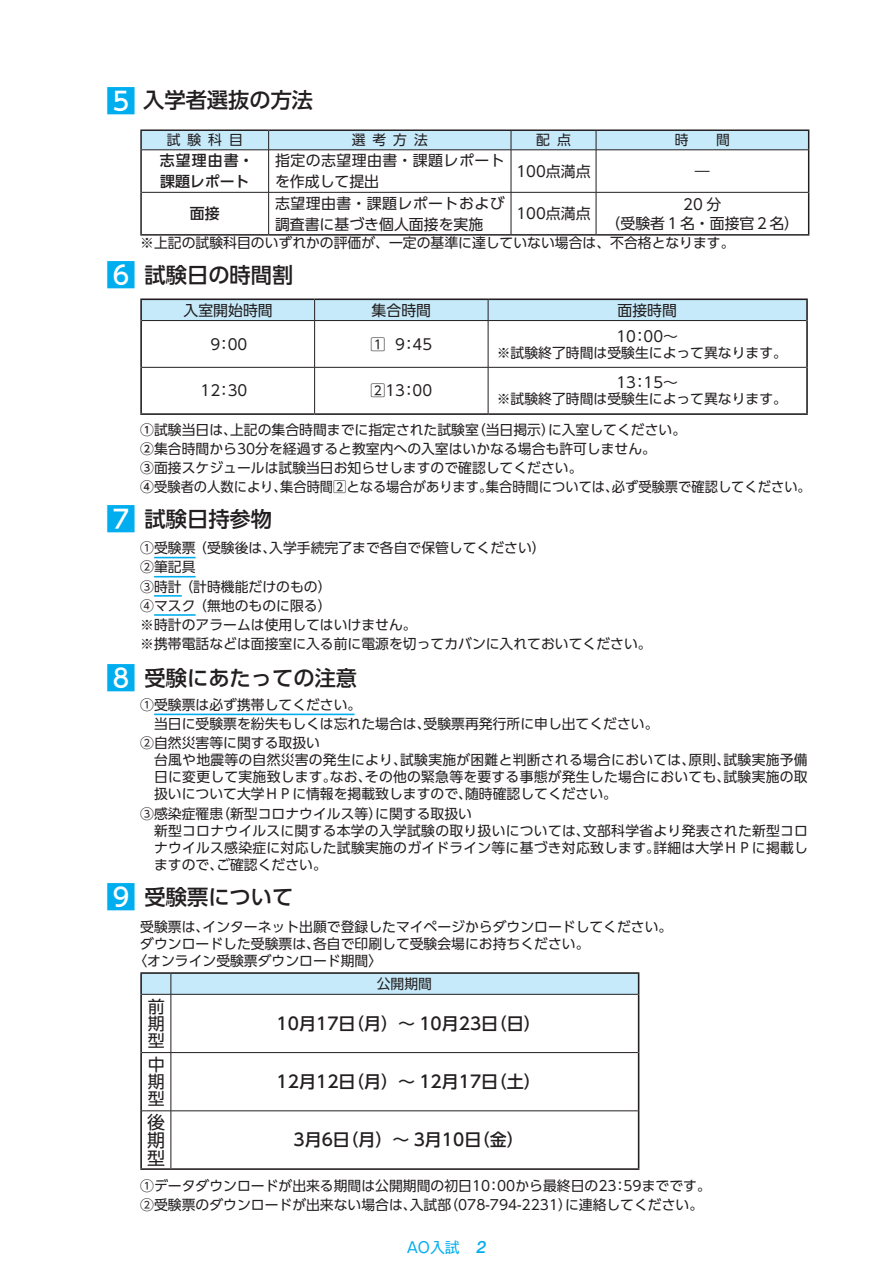
<style>
.page{position:relative;width:893px;height:1263px;background:#fff}
.page>*{position:absolute;margin:0;border:0;box-sizing:border-box;transform-origin:0 0}
.t1{font:500 21.3px "UD Shin Go Pro";color:#231f20}
.t2{font:18px/18px "UD Shin Go Pro";color:#231f20;text-align:justify}
.t3{font:500 16.95px "UD Shin Go Pro";color:#231f20}
.t4{font:16.95px/17px "UD Shin Go Pro";color:#231f20;text-align:justify}
.t5{font:14.85px/21.3px "UD Shin Go Pro";color:#231f20}
.t6{font:14.85px/21.3px "UD Shin Go Pro";letter-spacing:.035em;color:#231f20}
.t7{font:500 14.85px/21.3px "UD Shin Go Pro";color:#231f20}
.t8{font:14.85px "Gothic MB101 Pro";color:#00aeef}
.t9{font:13.8px/19.2px "UD Shin Go Pro";color:#231f20}
.t10{font:13.8px/17px "UD Shin Go Pro";letter-spacing:.02em;color:#231f20}
.s1{font-size:29.7px;color:#00aeef}
.s2{font-weight:500}
.s3{font-family:"Helvetica Neue LT Std";font-weight:500;font-style:italic;font-size:16.95px}
</style>
<div class="page">
<div style="left:142px;top:300px;width:664px;height:20px;background:#c6eafa"></div>
<hr style="left:314px;top:321px;width:1px;height:46px;background:#231f20">
<hr style="left:488px;top:321px;width:1px;height:46px;background:#231f20">
<hr style="left:314px;top:367px;width:1px;height:46px;background:#231f20">
<hr style="left:488px;top:367px;width:1px;height:46px;background:#231f20">
<hr style="left:140px;top:298px;width:175px;height:2px;background:#231f20">
<hr style="left:140px;top:300px;width:2px;height:21px;background:#231f20">
<hr style="left:315px;top:298px;width:173px;height:2px;background:#231f20">
<hr style="left:488px;top:298px;width:320px;height:2px;background:#231f20">
<hr style="left:140px;top:321px;width:2px;height:46px;background:#231f20">
<hr style="left:140px;top:367px;width:2px;height:46px;background:#231f20">
<hr style="left:140px;top:413px;width:175px;height:2px;background:#231f20">
<hr style="left:315px;top:413px;width:173px;height:2px;background:#231f20">
<hr style="left:488px;top:413px;width:320px;height:2px;background:#231f20">
<hr style="left:142px;top:320px;width:173px;height:1px;background:#231f20">
<hr style="left:315px;top:320px;width:173px;height:1px;background:#231f20">
<hr style="left:488px;top:320px;width:318px;height:1px;background:#231f20">
<hr style="left:806px;top:300px;width:2px;height:21px;background:#231f20">
<hr style="left:806px;top:321px;width:2px;height:46px;background:#231f20">
<hr style="left:806px;top:367px;width:2px;height:46px;background:#231f20">
<hr style="left:315px;top:367px;width:173px;height:1px;background:#231f20">
<hr style="left:488px;top:367px;width:318px;height:1px;background:#231f20">
<hr style="left:142px;top:367px;width:173px;height:1px;background:#231f20">
<hr style="left:596px;top:129px;width:213px;height:2px;background:#231f20">
<hr style="left:140px;top:234px;width:129px;height:2px;background:#231f20">
<hr style="left:140px;top:129px;width:129px;height:2px;background:#231f20">
<hr style="left:269px;top:129px;width:242px;height:2px;background:#231f20">
<hr style="left:511px;top:129px;width:85px;height:2px;background:#231f20">
<hr style="left:269px;top:150px;width:242px;height:1px;background:#231f20">
<hr style="left:511px;top:150px;width:85px;height:1px;background:#231f20">
<hr style="left:596px;top:150px;width:212px;height:1px;background:#231f20">
<hr style="left:142px;top:150px;width:127px;height:1px;background:#231f20">
<hr style="left:268px;top:150px;width:1px;height:42px;background:#231f20">
<hr style="left:511px;top:150px;width:1px;height:42px;background:#231f20">
<hr style="left:596px;top:150px;width:1px;height:42px;background:#231f20">
<hr style="left:142px;top:192px;width:127px;height:1px;background:#231f20">
<hr style="left:268px;top:193px;width:1px;height:41px;background:#231f20">
<hr style="left:511px;top:193px;width:1px;height:41px;background:#231f20">
<hr style="left:596px;top:192px;width:212px;height:1px;background:#231f20">
<hr style="left:596px;top:193px;width:1px;height:41px;background:#231f20">
<hr style="left:140px;top:150px;width:2px;height:42px;background:#231f20">
<hr style="left:808px;top:150px;width:1px;height:42px;background:#231f20">
<hr style="left:140px;top:192px;width:2px;height:42px;background:#231f20">
<hr style="left:269px;top:192px;width:242px;height:1px;background:#231f20">
<hr style="left:511px;top:192px;width:85px;height:1px;background:#231f20">
<svg style="left:140px;top:130px;width:669px;height:20px"></svg>
<hr style="left:808px;top:192px;width:1px;height:42px;background:#231f20">
<hr style="left:596px;top:234px;width:213px;height:2px;background:#231f20">
<hr style="left:269px;top:234px;width:242px;height:2px;background:#231f20">
<hr style="left:511px;top:234px;width:85px;height:2px;background:#231f20">
<hr style="left:140px;top:972px;width:31px;height:2px;background:#231f20">
<hr style="left:171px;top:972px;width:468px;height:2px;background:#231f20">
<hr style="left:140px;top:1168px;width:31px;height:2px;background:#231f20">
<hr style="left:171px;top:1168px;width:468px;height:2px;background:#231f20">
<hr style="left:638px;top:994px;width:1px;height:58px;background:#231f20">
<hr style="left:638px;top:1052px;width:1px;height:59px;background:#231f20">
<hr style="left:638px;top:1111px;width:1px;height:57px;background:#231f20">
<hr style="left:140px;top:974px;width:2px;height:20px;background:#231f20">
<hr style="left:140px;top:994px;width:2px;height:58px;background:#231f20">
<hr style="left:140px;top:1052px;width:2px;height:59px;background:#231f20">
<hr style="left:140px;top:1111px;width:2px;height:57px;background:#231f20">
<svg style="left:141px;top:973px;width:498px;height:22px"></svg>
<hr style="left:171px;top:994px;width:1px;height:58px;background:#231f20">
<hr style="left:171px;top:1053px;width:1px;height:57px;background:#231f20">
<hr style="left:171px;top:1111px;width:1px;height:57px;background:#231f20">
<svg style="left:142px;top:1052px;width:29px;height:1px"></svg>
<hr style="left:171px;top:1052px;width:467px;height:1px;background:#231f20">
<svg style="left:142px;top:1110px;width:29px;height:1px"></svg>
<hr style="left:171px;top:1110px;width:467px;height:1px;background:#231f20">
<hr style="left:154px;top:714px;width:201px;height:1px;background:#00aeef">
<hr style="left:154px;top:557px;width:42px;height:1px;background:#00aeef">
<hr style="left:154px;top:576px;width:42px;height:1px;background:#00aeef">
<hr style="left:154px;top:595px;width:28px;height:2px;background:#00aeef">
<hr style="left:154px;top:614px;width:42px;height:2px;background:#00aeef">
<h1 class="t1" style="left:106px;top:83px;width:208px"><span class="s1">5</span> 入学者選抜の方法</h1>
<p class="t9" style="left:167px;top:130px;width:78px">試験科目</p>
<p class="t9" style="left:352px;top:130px;width:78px">選考方法</p>
<p class="t9" style="left:536px;top:130px;width:36px">配点</p>
<p class="t9" style="left:675px;top:130px;width:57px">時　　間</p>
<p class="t7" style="left:160px;top:149px;width:95px">志望理由書・課題レポート</p>
<p class="t6" style="left:275px;top:149px;width:231px">指定の志望理由書・課題レポートを作成して提出</p>
<p class="t5" style="left:516px;top:160px;width:76px">100点満点</p>
<p class="t5" style="left:695px;top:160px;width:16px">―</p>
<p class="t7" style="left:190px;top:203px;width:31px">面接</p>
<p class="t5" style="left:275px;top:192px;width:231px">志望理由書・課題レポートおよび調査書に基づき個人面接を実施</p>
<p class="t5" style="left:516px;top:203px;width:76px">100点満点</p>
<p class="t5" style="left:606px;top:194px;width:195px;line-height:19.2px;text-align:center">20 分<br>（受験者１名・面接官２名）</p>
<p class="t9" style="left:140px;top:233px;width:596px">※上記の試験科目のいずれかの評価が、一定の基準に達していない場合は、不合格となります。</p>
<h1 class="t1" style="left:106px;top:257px;width:189px"><span class="s1">6</span> 試験日の時間割</h1>
<p class="t5" style="left:183px;top:299px;width:91px">入室開始時間</p>
<p class="t5" style="left:372px;top:299px;width:61px">集合時間</p>
<p class="t5" style="left:617px;top:299px;width:61px">面接時間</p>
<p class="t5" style="left:210px;top:333px;width:38px">9：00</p>
<p class="t5" style="left:370px;top:333px;width:63px">1 9：45</p>
<p class="t5" style="left:616px;top:325px;width:63px">10：00〜</p>
<p class="t9" style="left:497px;top:342px;width:292px">※試験終了時間は受験生によって異なります。</p>
<p class="t5" style="left:616px;top:371px;width:63px">13：15〜</p>
<p class="t9" style="left:497px;top:389px;width:292px">※試験終了時間は受験生によって異なります。</p>
<p class="t9" style="left:140px;top:420px;width:672px"><span class="s2">①</span>試験当日は、上記の集合時間までに指定された試験室（当日掲示）に入室してください。<br><span class="s2">②</span>集合時間から30分を経過すると教室内への入室はいかなる場合も許可しません。<br><span class="s2">③</span>面接スケジュールは試験当日お知らせしますので確認してください。<br><span class="s2">④</span>受験者の人数により、集合時間2となる場合があります。集合時間については、必ず受験票で確認してください。</p>
<p class="t5" style="left:201px;top:379px;width:48px">12：30</p>
<p class="t5" style="left:371px;top:379px;width:63px">213：00</p>
<h1 class="t1" style="left:106px;top:501px;width:167px"><span class="s1">7</span> 試験日持参物</h1>
<p class="t9" style="left:140px;top:538px;width:513px">①受験票 （受験後は、入学手続完了まで各自で保管してください）<br>②筆記具<br>③時計 （計時機能だけのもの）<br>④マスク （無地のものに限る）<br>※時計のアラームは使用してはいけません。<br>※携帯電話などは面接室に入る前に電源を切ってカバンに入れておいてください。</p>
<h1 class="t1" style="left:106px;top:660px;width:252px"><span class="s1">8</span> 受験にあたっての注意</h1>
<p class="t9" style="left:140px;top:695px;width:223px">①受験票は必ず携帯してください。</p>
<p class="t9" style="left:154px;top:714px;width:506px">当日に受験票を紛失もしくは忘れた場合は、受験票再発行所に申し出てください。</p>
<p class="t9" style="left:140px;top:733px;width:181px">②自然災害等に関する取扱い</p>
<p class="t9" style="left:154px;top:751px;width:655px;line-height:17px;text-align:justify">台風や地震等の自然災害の発生により、試験実施が困難と判断される場合においては、原則、試験実施予備日に変更して実施致します。なお、その他の緊急等を要する事態が発生した場合においても、試験実施の取扱いについて大学ＨＰに情報を掲載致しますので、随時確認してください。</p>
<p class="t10" style="left:154px;top:804px;width:655px;text-indent:-14px">③感染症罹患（新型コロナウイルス等）に関する取扱い<br>新型コロナウイルスに関する本学の入学試験の取り扱いについては、文部科学省より発表された新型コロナウイルス感染症に対応した試験実施のガイドライン等に基づき対応致します。詳細は大学ＨＰに掲載しますので、ご確認ください。</p>
<h1 class="t1" style="left:106px;top:879px;width:189px"><span class="s1">9</span> 受験票について</h1>
<p class="t9" style="left:140px;top:917px;width:534px">受験票は、インターネット出願で登録したマイページからダウンロードしてください。</p>
<p class="t9" style="left:140px;top:934px;width:451px">ダウンロードした受験票は、各自で印刷して受験会場にお持ちください。</p>
<p class="t9" style="left:133px;top:951px;width:250px">〈オンライン受験票ダウンロード期間〉</p>
<p class="t9" style="left:377px;top:974px;width:57px">公開期間</p>
<p class="t4" style="left:148px;top:997px;width:18px">前期型</p>
<p class="t3" style="left:277px;top:1010px;width:266px">10月17日（月）〜 10月23日（日）</p>
<p class="t4" style="left:148px;top:1056px;width:18px">中期型</p>
<p class="t3" style="left:277px;top:1068px;width:266px">12月12日（月）〜 12月17日（土）</p>
<h2 class="t2" style="left:147px;top:1112px;width:19px">後期型</h2>
<p class="t3" style="left:293px;top:1126px;width:232px">3月6日（月）〜 3月10日（金）</p>
<p class="t9" style="left:140px;top:1175px;width:572px">①データダウンロードが出来る期間は公開期間の初日10：00から最終日の23：59までです。<br>②受験票のダウンロードが出来ない場合は、入試部（078-794-2231）に連絡してください。</p>
<p class="t8" style="left:407px;top:1235px;width:81px">AO入試 <span class="s3">2</span></p>
</div>
